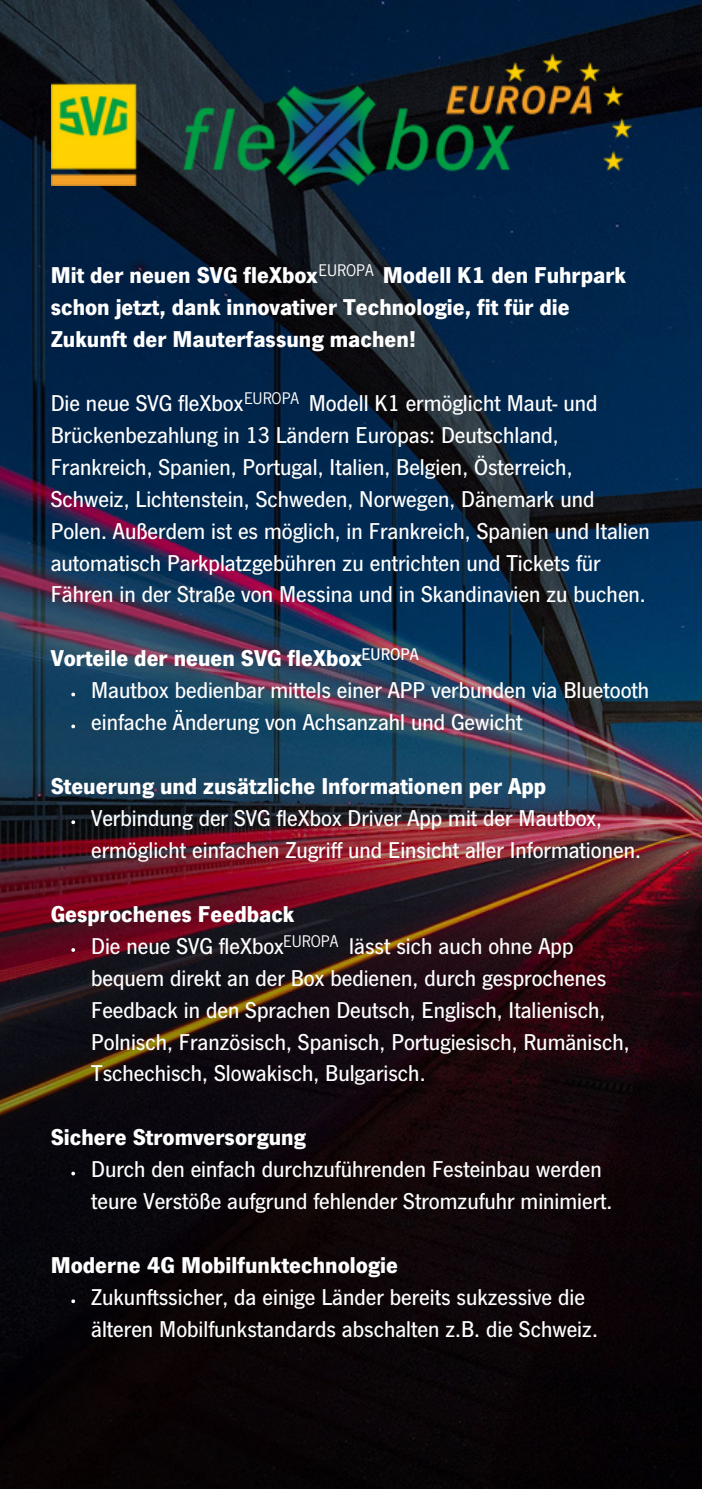
<style>
.page{position:relative;width:702px;height:1489px;background:#fff}
.page>*{position:absolute;margin:0;border:0;box-sizing:border-box;transform-origin:0 0}
.t1{font:500 23.75px/32px "News Got";color:#fff}
.t2{font:700 23.75px/32px "News Got";color:#fff}
.t3{font:17.5px "News Got";color:#fff}
.t4{font:500 17.5px "News Got";color:#fff}
</style>
<div class="page">
<img style="left:0;top:0;width:701px;height:1489px">
<svg style="left:71px;top:692px;width:4px;height:4px"></svg>
<svg style="left:71px;top:724px;width:4px;height:4px"></svg>
<svg style="left:71px;top:820px;width:4px;height:4px"></svg>
<svg style="left:71px;top:948px;width:4px;height:4px"></svg>
<svg style="left:71px;top:1171px;width:4px;height:4px"></svg>
<svg style="left:71px;top:1299px;width:4px;height:4px"></svg>
<img style="left:51px;top:54px;width:581px;height:131px">
<p class="t3" style="left:318px;top:265px;width:56px">EUROPA</p>
<p class="t2" style="left:51px;top:263px;width:268px">Mit der neuen SVG fleXbox</p>
<p class="t2" style="left:51px;top:263px;width:576px;text-indent:332px">Modell K1 den Fuhrpark schon jetzt, dank innovativer Technologie, fit für die<br>Zukunft der Mauterfassung machen!</p>
<p class="t3" style="left:244px;top:392px;width:56px">EUROPA</p>
<p class="t1" style="left:51px;top:391px;width:194px">Die neue SVG fleXbox</p>
<p class="t1" style="left:51px;top:391px;width:600px;text-indent:258px">Modell K1 ermöglicht Maut- und Brückenbezahlung in 13 Ländern Europas: Deutschland, Frankreich, Spanien, Portugal, Italien, Belgien, Österreich, Schweiz, Lichtenstein, Schweden, Norwegen, Dänemark und Polen. Außerdem ist es möglich, in Frankreich, Spanien und Italien automatisch Parkplatzgebühren zu entrichten und Tickets für Fähren in der Straße von Messina und in Skandinavien zu buchen.</p>
<p class="t4" style="left:361px;top:648px;width:58px">EUROPA</p>
<p class="t2" style="left:51px;top:646px;width:312px">Vorteile der neuen SVG fleXbox</p>
<p class="t1" style="left:91px;top:678px;width:559px">Mautbox bedienbar mittels einer APP verbunden via Bluetooth</p>
<p class="t1" style="left:91px;top:710px;width:432px">einfache Änderung von Achsanzahl und Gewicht</p>
<p class="t2" style="left:51px;top:774px;width:497px">Steuerung und zusätzliche Informationen per App</p>
<p class="t1" style="left:91px;top:806px;width:551px">Verbindung der SVG fleXbox Driver App mit der Mautbox, ermöglicht einfachen Zugriff und Einsicht aller Informationen.</p>
<p class="t2" style="left:51px;top:902px;width:245px">Gesprochenes Feedback</p>
<p class="t3" style="left:283px;top:935px;width:56px">EUROPA</p>
<p class="t1" style="left:91px;top:934px;width:194px">Die neue SVG fleXbox</p>
<p class="t1" style="left:91px;top:934px;width:539px;text-indent:258px">lässt sich auch ohne App bequem direkt an der Box bedienen, durch gesprochenes Feedback in den Sprachen Deutsch, Englisch, Italienisch, Polnisch, Französisch, Spanisch, Portugiesisch, Rumänisch, Tschechisch, Slowakisch, Bulgarisch.</p>
<p class="t2" style="left:51px;top:1125px;width:257px">Sichere Stromversorgung</p>
<p class="t1" style="left:91px;top:1157px;width:522px">Durch den einfach durchzuführenden Festeinbau werden teure Verstöße aufgrund fehlender Stromzufuhr minimiert.</p>
<p class="t2" style="left:51px;top:1253px;width:349px">Moderne 4G Mobilfunktechnologie</p>
<p class="t1" style="left:91px;top:1285px;width:508px">Zukunftssicher, da einige Länder bereits sukzessive die älteren Mobilfunkstandards abschalten z.B. die Schweiz.</p>
</div>
